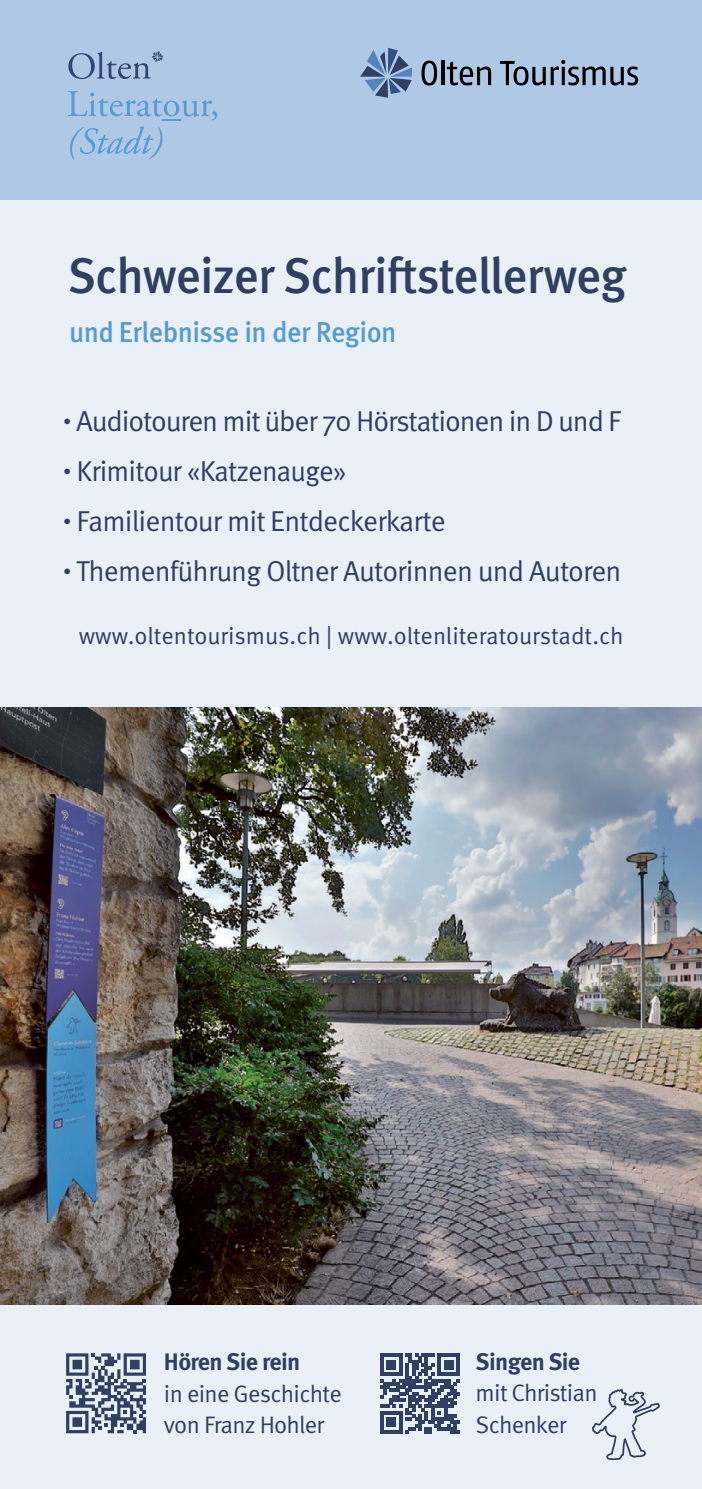
<style>
.page{position:relative;width:702px;height:1489px;background:#fff}
.page>*{position:absolute;margin:0;border:0;box-sizing:border-box;transform-origin:0 0}
.t1{font:500 50.25px "Meta Pro";letter-spacing:-.02em;color:#303f62;scale:.96 1}
.t2{font:28.75px "Meta Pro Norm";letter-spacing:-.03em;color:#303f62}
.t3{font:500 28.75px "Meta Pro";letter-spacing:-.02em;color:#589bcf;scale:.96 1}
.t4{font:23.75px/31.8px "Meta Pro Norm";letter-spacing:-.03em;color:#303f62}
.t5{font:23.75px "Meta Pro Norm";color:#303f62}
.t6{font:700 23.75px "Meta Pro";letter-spacing:-.03em;color:#303f62}
.s1{font-size:15.75px}
</style>
<div class="page">
<div style="left:0;top:68px;width:702px;height:1420px;background:#e9f0f8"></div>
<img style="left:0;top:707px;width:702px;height:596px">
<svg style="left:66px;top:1353px;width:80px;height:79px"></svg>
<svg style="left:380px;top:1353px;width:80px;height:80px"></svg>
<svg style="left:592px;top:1389px;width:67px;height:70px"></svg>
<div style="left:0;top:0;width:702px;height:199px;background:#aec8e6"></div>
<svg style="left:421px;top:61px;width:16px;height:24px"></svg>
<hr style="left:441px;top:60px;width:3px;height:25px;background:#000">
<svg style="left:447px;top:61px;width:44px;height:24px"></svg>
<svg style="left:500px;top:60px;width:138px;height:25px"></svg>
<svg style="left:360px;top:48px;width:52px;height:50px"></svg>
<svg style="left:70px;top:127px;width:92px;height:32px"></svg>
<svg style="left:68px;top:51px;width:95px;height:28px"></svg>
<svg style="left:68px;top:91px;width:149px;height:30px"></svg>
<h1 class="t1" style="left:67px;top:237px;width:584px">Schweizer Schriftstellerweg</h1>
<p class="t3" style="left:69px;top:309px;width:342px">und Erlebnisse in der Region</p>
<p class="t2" style="left:63px;top:399px;width:559px"><span class="s1">•</span> Audiotouren mit über 70 Hörstationen in D und F</p>
<p class="t2" style="left:63px;top:449px;width:286px"><span class="s1">•</span> Krimitour «Katzenauge»</p>
<p class="t2" style="left:63px;top:499px;width:384px"><span class="s1">•</span> Familientour mit Entdeckerkarte</p>
<p class="t2" style="left:63px;top:549px;width:560px"><span class="s1">•</span> Themenführung Oltner Autorinnen und Autoren</p>
<p class="t5" style="left:79px;top:618px;width:546px">www.oltentourismus.ch | www.oltenliteratourstadt.ch</p>
<p class="t6" style="left:164px;top:1342px;width:138px">Hören Sie rein</p>
<p class="t4" style="left:164px;top:1375px;width:179px">in eine Geschichte von Franz Hohler</p>
<p class="t6" style="left:475px;top:1342px;width:106px">Singen Sie</p>
<p class="t4" style="left:475px;top:1375px;width:123px">mit Christian<br>Schenker</p>
</div>
